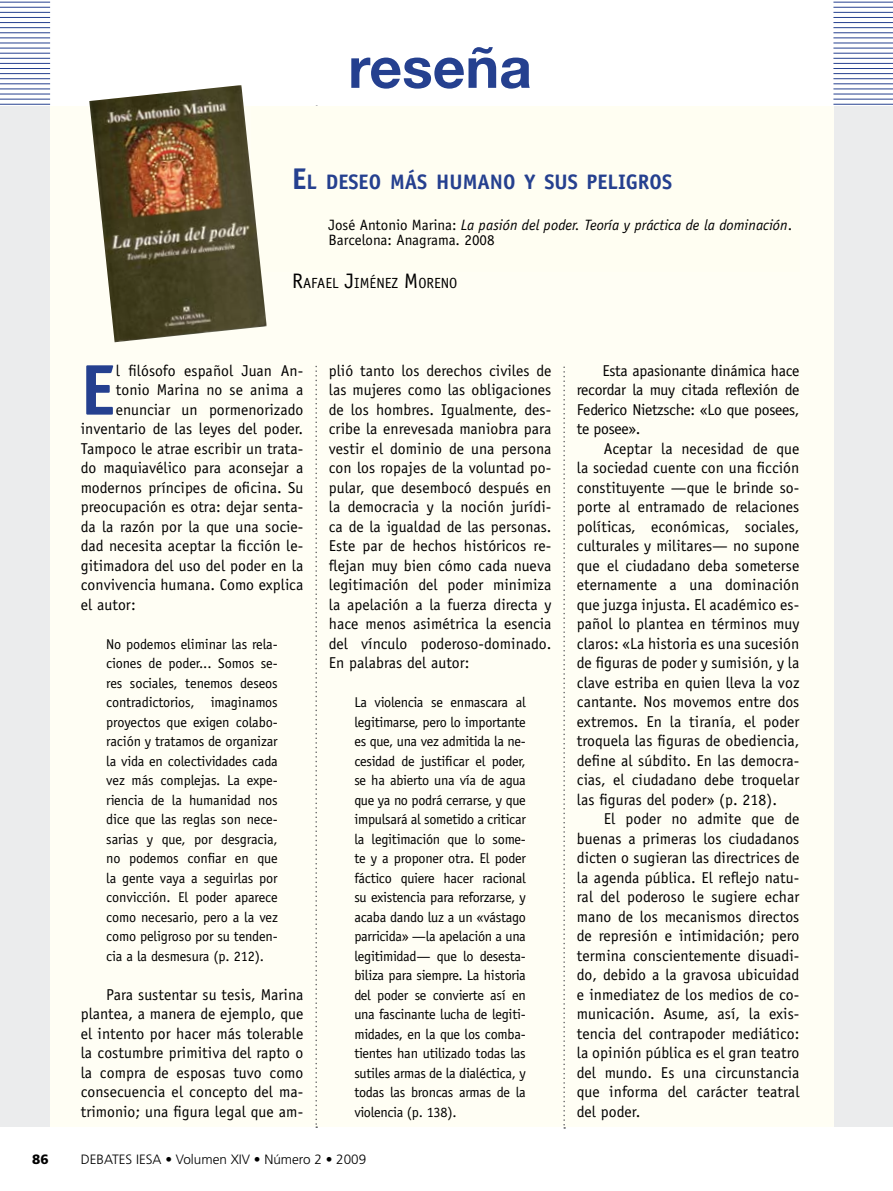
<style>
.page{position:relative;width:893px;height:1191px;background:#fff}
.page>*{position:absolute;margin:0;border:0;box-sizing:border-box;transform-origin:0 0}
.t1{font:700 72px "Officina Sans";color:#25408f}
.t2{font:700 57px "Helvetica Neue";color:#25408f}
.t3{font:700 21px "Officina Sans";color:#25408f}
.t4{font:15.75px/19.5px "Officina Sans";letter-spacing:.005em;color:#000;text-align:justify}
.t5{font:italic 15px/15px "Officina Sans";color:#000}
.t6{font:14.7px "Officina Sans";color:#000}
.t7{font:14.25px/19.5px "Officina Sans";letter-spacing:-.02em;color:#000;text-align:justify}
.t8{font:300 13.5px "Frutiger";color:#000}
.t9{font:900 13.5px "Frutiger";color:#000}
.s1{font-size:30px}
.s2{font-style:normal}
.s3{font-size:21px}
</style>
<div class="page">
<div style="left:0;top:106px;width:893px;height:1021px;background:#ebeced"></div>
<div style="left:50px;top:106px;width:783px;height:1021px;background:#fffef4"></div>
<hr style="left:0;top:2px;width:50px;height:1px;background:#25408f">
<hr style="left:0;top:7px;width:50px;height:1px;background:#25408f">
<hr style="left:0;top:12px;width:50px;height:1px;background:#25408f">
<hr style="left:0;top:17px;width:50px;height:1px;background:#25408f">
<hr style="left:0;top:22px;width:50px;height:1px;background:#25408f">
<hr style="left:0;top:27px;width:50px;height:1px;background:#25408f">
<hr style="left:0;top:32px;width:50px;height:1px;background:#25408f">
<hr style="left:0;top:37px;width:50px;height:1px;background:#25408f">
<hr style="left:0;top:43px;width:50px;height:1px;background:#25408f">
<hr style="left:0;top:48px;width:50px;height:1px;background:#25408f">
<hr style="left:0;top:53px;width:50px;height:1px;background:#25408f">
<hr style="left:0;top:58px;width:50px;height:1px;background:#25408f">
<hr style="left:0;top:63px;width:50px;height:1px;background:#25408f">
<hr style="left:0;top:68px;width:50px;height:1px;background:#25408f">
<hr style="left:0;top:73px;width:50px;height:1px;background:#25408f">
<hr style="left:0;top:78px;width:50px;height:1px;background:#25408f">
<hr style="left:0;top:83px;width:50px;height:1px;background:#25408f">
<hr style="left:0;top:89px;width:50px;height:1px;background:#25408f">
<hr style="left:0;top:94px;width:50px;height:1px;background:#25408f">
<hr style="left:0;top:99px;width:50px;height:1px;background:#25408f">
<hr style="left:0;top:104px;width:50px;height:1px;background:#25408f">
<hr style="left:833px;top:2px;width:60px;height:1px;background:#25408f">
<hr style="left:833px;top:7px;width:60px;height:1px;background:#25408f">
<hr style="left:833px;top:12px;width:60px;height:1px;background:#25408f">
<hr style="left:833px;top:17px;width:60px;height:1px;background:#25408f">
<hr style="left:833px;top:22px;width:60px;height:1px;background:#25408f">
<hr style="left:833px;top:27px;width:60px;height:1px;background:#25408f">
<hr style="left:833px;top:32px;width:60px;height:1px;background:#25408f">
<hr style="left:833px;top:37px;width:60px;height:1px;background:#25408f">
<hr style="left:833px;top:43px;width:60px;height:1px;background:#25408f">
<hr style="left:833px;top:48px;width:60px;height:1px;background:#25408f">
<hr style="left:833px;top:53px;width:60px;height:1px;background:#25408f">
<hr style="left:833px;top:58px;width:60px;height:1px;background:#25408f">
<hr style="left:833px;top:63px;width:60px;height:1px;background:#25408f">
<hr style="left:833px;top:68px;width:60px;height:1px;background:#25408f">
<hr style="left:833px;top:73px;width:60px;height:1px;background:#25408f">
<hr style="left:833px;top:78px;width:60px;height:1px;background:#25408f">
<hr style="left:833px;top:83px;width:60px;height:1px;background:#25408f">
<hr style="left:833px;top:89px;width:60px;height:1px;background:#25408f">
<hr style="left:833px;top:94px;width:60px;height:1px;background:#25408f">
<hr style="left:833px;top:99px;width:60px;height:1px;background:#25408f">
<hr style="left:833px;top:104px;width:60px;height:1px;background:#25408f">
<svg style="left:315px;top:365px;width:2px;height:763px"></svg>
<svg style="left:563px;top:366px;width:2px;height:762px"></svg>
<img style="left:89px;top:85px;width:178px;height:257px">
<h2 class="t2" style="left:348px;top:32px;width:185px">reseña</h2>
<h3 class="t3" style="left:292px;top:168px;width:382px"><span class="s1">E</span>L DESEO MÁS HUMANO Y SUS PELIGROS</h3>
<p class="t5" style="left:329px;top:217px;width:465px"><span class="s2">José Antonio Marina:</span> La pasión del poder. Teoría y práctica de la dominación<span class="s2">.<br>Barcelona: Anagrama. 2008</span></p>
<p class="t6" style="left:292px;top:274px;width:167px"><span class="s3">R</span>AFAEL <span class="s3">J</span>IMÉNEZ <span class="s3">M</span> ORENO</p>
<h1 class="t1" style="left:81px;top:345px;width:28px">E</h1>
<p class="t4" style="left:116px;top:360px;width:189px">l filósofo español Juan An-</p>
<p class="t4" style="left:116px;top:380px;width:189px">tonio Marina no se anima a</p>
<p class="t4" style="left:116px;top:399px;width:189px">enunciar un pormenorizado</p>
<p class="t4" style="left:81px;top:419px;width:224px">inventario de las leyes del poder.</p>
<p class="t4" style="left:81px;top:438px;width:224px">Tampoco le atrae escribir un trata-</p>
<p class="t4" style="left:81px;top:458px;width:224px">do maquiavélico para aconsejar a</p>
<p class="t4" style="left:81px;top:477px;width:224px">modernos príncipes de oficina. Su</p>
<p class="t4" style="left:81px;top:497px;width:224px">preocupación es otra: dejar senta-</p>
<p class="t4" style="left:81px;top:516px;width:224px">da la razón por la que una socie-</p>
<p class="t4" style="left:81px;top:536px;width:224px">dad necesita aceptar la ficción le-</p>
<p class="t4" style="left:81px;top:555px;width:224px">gitimadora del uso del poder en la</p>
<p class="t4" style="left:81px;top:575px;width:224px">convivencia humana. Como explica</p>
<p class="t4" style="left:81px;top:594px;width:56px">el autor:</p>
<p class="t7" style="left:106px;top:634px;width:173px">No podemos eliminar las rela&shy;ciones de poder... Somos se&shy;res sociales, tenemos deseos contradictorios, imaginamos proyectos que exigen colabo&shy;ración y tratamos de organizar la vida en colectividades cada vez más complejas. La expe&shy;riencia de la humanidad nos dice que las reglas son nece&shy;sarias y que, por desgracia, no podemos confiar en que la gente vaya a seguirlas por convicción. El poder aparece como necesario, pero a la vez como peligroso por su tenden&shy;cia a la desmesura (p. 212).</p>
<p class="t4" style="left:81px;top:984px;width:224px;text-indent:26px">Para sustentar su tesis, Marina plantea, a manera de ejemplo, que el intento por hacer más tolerable la costumbre primitiva del rapto o la compra de esposas tuvo como consecuencia el concepto del ma&shy;trimonio; una figura legal que am-</p>
<p class="t4" style="left:329px;top:360px;width:224px">plió tanto los derechos civiles de las mujeres como las obligaciones de los hombres. Igualmente, des&shy;cribe la enrevesada maniobra para vestir el dominio de una persona con los ropajes de la voluntad po&shy;pular, que desembocó después en la democracia y la noción jurídi&shy;ca de la igualdad de las personas.<br>Este par de hechos históricos re&shy;flejan muy bien cómo cada nueva legitimación del poder minimiza la apelación a la fuerza directa y hace menos asimétrica la esencia del vínculo poderoso-dominado.<br>En palabras del autor:</p>
<p class="t7" style="left:354px;top:692px;width:173px">La violencia se enmascara al legitimarse, pero lo importante es que, una vez admitida la ne&shy;cesidad de justificar el poder, se ha abierto una vía de agua que ya no podrá cerrarse, y que impulsará al sometido a criticar la legitimación que lo some&shy;te y a proponer otra. El poder fáctico quiere hacer racional su existencia para reforzarse, y acaba dando luz a un «vástago parricida» —la apelación a una legitimidad— que lo desesta&shy;biliza para siempre. La historia del poder se convierte así en una fascinante lucha de legiti&shy;midades, en la que los comba&shy;tientes han utilizado todas las sutiles armas de la dialéctica, y todas las broncas armas de la violencia (p. 138).</p>
<p class="t9" style="left:32px;top:1151px;width:18px">86</p>
<p class="t8" style="left:81px;top:1152px;width:287px">DEBATES IESA • Volumen XIV • Número 2 • 2009</p>
<p class="t4" style="left:577px;top:360px;width:224px;text-indent:26px">Esta apasionante dinámica hace recordar la muy citada reflexión de Federico Nietzsche: «Lo que posees, te posee».</p>
<p class="t4" style="left:577px;top:438px;width:224px;text-indent:27px">Aceptar la necesidad de que la sociedad cuente con una ficción constituyente —que le brinde so&shy;porte al entramado de relaciones políticas, económicas, sociales, culturales y militares— no supone que el ciudadano deba someterse eternamente a una dominación que juzga injusta. El académico es&shy;pañol lo plantea en términos muy claros: «La historia es una sucesión de figuras de poder y sumisión, y la clave estriba en quien lleva la voz cantante. Nos movemos entre dos extremos. En la tiranía, el poder troquela las figuras de obediencia, define al súbdito. En las democra&shy;cias, el ciudadano debe troquelar las figuras del poder» (p. 218).</p>
<p class="t4" style="left:577px;top:809px;width:224px;text-indent:27px">El poder no admite que de buenas a primeras los ciudadanos dicten o sugieran las directrices de la agenda pública. El reflejo natu&shy;ral del poderoso le sugiere echar mano de los mecanismos directos de represión e intimidación; pero termina conscientemente disuadi&shy;do, debido a la gravosa ubicuidad e inmediatez de los medios de co&shy;municación. Asume, así, la exis&shy;tencia del contrapoder mediático: la opinión pública es el gran teatro del mundo. Es una circunstancia que informa del carácter teatral del poder.</p>
</div>
